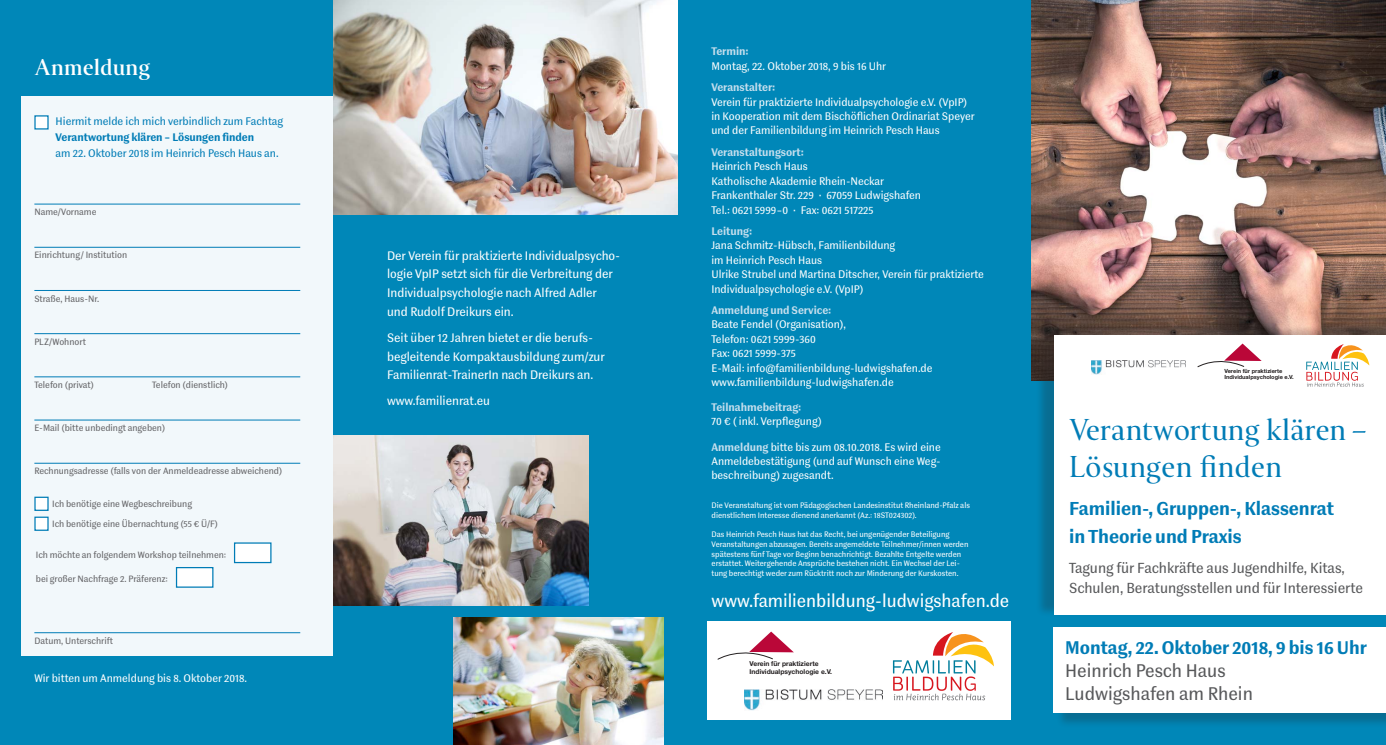
<style>
.page{position:relative;width:1386px;height:745px;background:#fff}
.page>*{position:absolute;margin:0;border:0;box-sizing:border-box;transform-origin:0 0}
.t1{font:30px/37.1px "Perfetto";letter-spacing:-.02em;color:#007cb6}
.Karte_-_Cover_-_Unte{font:500 22.5px "Perfetto";color:#fff}
.t2{font:700 19.12px/28.1px "Contemporary Sans";color:#007cb6}
.Grundtext_weiß{font:18.75px "Contemporary Sans";color:#57585a}
.Grundtext_weiß-2{font:700 18.75px "Contemporary Sans";color:#007cb6}
.Karte_-_Grundtext_In{font:18.38px "Contemporary Sans";color:#fff}
.t3{font:14.88px/19.9px "Contemporary Sans";color:#57585a}
.Karte_-_Grundtext_In-2{font:12.62px/18.8px "Contemporary Sans";color:#fff}
.Karte_-_Grundtext_In-3{font:11.25px/14.4px "Contemporary Sans";color:#fff}
.Karte_-_Grundtext_In-4{font:11.25px/16.2px "Contemporary Sans";color:#007cb6}
.Karte_-_Grundtext_In-5{font:700 11.25px "Contemporary Sans";color:#c4deed}
.Grundtext_klein_stri{font:9.38px "Contemporary Sans";color:#636366}
.t4{font:8.12px/9.8px "Contemporary Sans";color:#fff}
.t5{font:700 6.75px/8.1px "Helvetica Neue";color:#231f20}
.t6{font:700 5.62px/6.8px "Helvetica Neue";color:#231f20}
.s1{font-weight:700}
.s2{font-weight:700;color:#c4deed}
</style>
<div class="page">
<div style="left:677px;top:0;width:354px;height:744px;background:#0087b8"></div>
<div style="left:0;top:0;width:696px;height:744px;background:#0087b8"></div>
<div style="left:21px;top:96px;width:312px;height:560px;background:#f2f8fb"></div>
<hr style="left:34px;top:631px;width:266px;height:1px;background:#007cb6">
<svg style="left:34px;top:115px;width:15px;height:14px"></svg>
<svg style="left:34px;top:496px;width:15px;height:14px"></svg>
<div style="left:234px;top:542px;width:37px;height:20px;background:#fff"></div>
<div style="left:176px;top:566px;width:37px;height:21px;background:#fff;border:1px solid #007cb6"></div>
<svg style="left:34px;top:516px;width:15px;height:14px"></svg>
<div style="left:1031px;top:115px;width:354px;height:629px;background:#0087b8"></div>
<img style="left:1031px;top:0;width:354px;height:380px">
<hr style="left:34px;top:203px;width:266px;height:1px;background:#007cb6">
<hr style="left:34px;top:247px;width:266px;height:1px;background:#007cb6">
<hr style="left:34px;top:290px;width:266px;height:1px;background:#007cb6">
<hr style="left:34px;top:333px;width:266px;height:1px;background:#007cb6">
<hr style="left:34px;top:376px;width:266px;height:1px;background:#007cb6">
<hr style="left:34px;top:419px;width:266px;height:1px;background:#007cb6">
<hr style="left:34px;top:462px;width:266px;height:1px;background:#007cb6">
<div style="left:1035px;top:323px;width:350px;height:293px;background:#231f20;opacity:.25"></div>
<div style="left:1054px;top:335px;width:331px;height:279px;background:#fff"></div>
<div style="left:1055px;top:628px;width:330px;height:99px;background:#231f20;opacity:.25"></div>
<div style="left:1053px;top:627px;width:332px;height:85px;background:#fff"></div>
<div style="left:707px;top:620px;width:303px;height:99px;background:#fff"></div>
<svg style="left:893px;top:632px;width:101px;height:67px"></svg>
<img style="left:744px;top:689px;width:139px;height:20px">
<svg style="left:717px;top:631px;width:77px;height:28px"></svg>
<svg style="left:1306px;top:344px;width:63px;height:42px"></svg>
<img style="left:1091px;top:360px;width:95px;height:14px">
<svg style="left:1197px;top:343px;width:64px;height:24px"></svg>
<img style="left:333px;top:5px;width:344px;height:209px">
<img style="left:454px;top:617px;width:209px;height:127px">
<img style="left:333px;top:435px;width:255px;height:170px">
<img style="left:333px;top:0;width:344px;height:5px">
<p class="Karte_-_Cover_-_Unte" style="left:34px;top:54px;width:117px">Anmeldung</p>
<p class="Karte_-_Grundtext_In-4" style="left:56px;top:113px;width:229px">Hiermit melde ich mich verbindlich zum Fachtag<br><span class="s1">Verantwortung klären – Lösungen finden<br></span>am 22. Oktober 2018 im Heinrich Pesch Haus an.</p>
<p class="Grundtext_klein_stri" style="left:34px;top:207px;width:64px">Name/Vorname</p>
<p class="Grundtext_klein_stri" style="left:34px;top:250px;width:94px">Einrichtung/ Institution</p>
<p class="Grundtext_klein_stri" style="left:34px;top:293px;width:67px">Straße, Haus-Nr.</p>
<p class="Grundtext_klein_stri" style="left:34px;top:336px;width:53px">PLZ/Wohnort</p>
<p class="Grundtext_klein_stri" style="left:34px;top:379px;width:61px">Telefon (privat)</p>
<p class="Grundtext_klein_stri" style="left:152px;top:379px;width:77px">Telefon (dienstlich)</p>
<p class="Grundtext_klein_stri" style="left:34px;top:423px;width:132px">E-Mail (bitte unbedingt angeben)</p>
<p class="Grundtext_klein_stri" style="left:34px;top:466px;width:249px">Rechnungsadresse (falls von der Anmeldeadresse abweichend)</p>
<p class="Grundtext_klein_stri" style="left:52px;top:498px;width:141px">Ich benötige eine Wegbeschreibung</p>
<p class="Grundtext_klein_stri" style="left:52px;top:518px;width:168px">Ich benötige eine Übernachtung (55 € Ü/F)</p>
<p class="Grundtext_klein_stri" style="left:36px;top:549px;width:192px">Ich möchte an folgendem Workshop teilnehmen:</p>
<p class="Grundtext_klein_stri" style="left:36px;top:573px;width:133px">bei großer Nachfrage 2. Präferenz:</p>
<p class="Grundtext_klein_stri" style="left:34px;top:635px;width:80px">Datum, Unterschrift</p>
<p class="Karte_-_Grundtext_In-3" style="left:34px;top:670px;width:214px">Wir bitten um Anmeldung bis 8. Oktober 2018.</p>
<p class="Karte_-_Grundtext_In-2" style="left:387px;top:246px;width:235px">Der Verein für praktizierte Individualpsycho&shy;logie VpIP setzt sich für die Verbreitung der Individualpsychologie nach Alfred Adler und Rudolf Dreikurs ein.</p>
<p class="Karte_-_Grundtext_In-2" style="left:387px;top:328px;width:219px">Seit über 12 Jahren bietet er die berufs&shy;begleitende Kompaktausbildung zum/zur<br>Familienrat-TrainerIn nach Dreikurs an.</p>
<p class="Karte_-_Grundtext_In-2" style="left:387px;top:392px;width:104px">www.familienrat.eu</p>
<p class="Karte_-_Grundtext_In-5" style="left:711px;top:45px;width:39px">Termin:</p>
<p class="Karte_-_Grundtext_In-3" style="left:711px;top:59px;width:176px">Montag, 22. Oktober 2018, 9 bis 16 Uhr</p>
<p class="Karte_-_Grundtext_In-5" style="left:711px;top:81px;width:65px">Veranstalter:</p>
<p class="Karte_-_Grundtext_In-3" style="left:711px;top:95px;width:265px">Verein für praktizierte Individualpsychologie e.V. (VpIP) in Kooperation mit dem Bischöflichen Ordinariat Speyer und der Familienbildung im Heinrich Pesch Haus</p>
<p class="Karte_-_Grundtext_In-5" style="left:711px;top:146px;width:94px">Veranstaltungsort:</p>
<p class="Karte_-_Grundtext_In-3" style="left:711px;top:160px;width:98px">Heinrich Pesch Haus</p>
<p class="Karte_-_Grundtext_In-3" style="left:711px;top:174px;width:174px">Katholische Akademie Rhein-Neckar</p>
<p class="Karte_-_Grundtext_In-3" style="left:711px;top:188px;width:211px">Frankenthaler Str. 229 · 67059 Ludwigshafen</p>
<p class="Karte_-_Grundtext_In-3" style="left:711px;top:203px;width:163px">Tel.: 0621 5999–0 · Fax: 0621 517225</p>
<p class="Karte_-_Grundtext_In-5" style="left:711px;top:225px;width:42px">Leitung:</p>
<p class="Karte_-_Grundtext_In-3" style="left:711px;top:238px;width:185px">Jana Schmitz-Hübsch, Familienbildung im Heinrich Pesch Haus</p>
<p class="Karte_-_Grundtext_In-3" style="left:711px;top:267px;width:274px">Ulrike Strubel und Martina Ditscher, Verein für praktizierte<br>Individualpsychologie e.V. (VpIP)</p>
<p class="Karte_-_Grundtext_In-5" style="left:711px;top:304px;width:121px">Anmeldung und Service:</p>
<p class="Karte_-_Grundtext_In-3" style="left:711px;top:317px;width:136px">Beate Fendel (Organisation),</p>
<p class="Karte_-_Grundtext_In-3" style="left:711px;top:332px;width:106px">Telefon: 0621 5999-360</p>
<p class="Karte_-_Grundtext_In-3" style="left:711px;top:346px;width:86px">Fax: 0621 5999-375</p>
<p class="Karte_-_Grundtext_In-3" style="left:711px;top:361px;width:222px">E-Mail: info@familienbildung-ludwigshafen.de</p>
<p class="Karte_-_Grundtext_In-3" style="left:711px;top:375px;width:184px">www.familienbildung-ludwigshafen.de</p>
<p class="Karte_-_Grundtext_In-5" style="left:711px;top:401px;width:91px">Teilnahmebeitrag:</p>
<p class="Karte_-_Grundtext_In-3" style="left:711px;top:414px;width:112px">70 € ( inkl. Verpflegung)</p>
<p class="Karte_-_Grundtext_In-3" style="left:711px;top:439px;width:231px"><span class="s2">Anmeldung</span> bitte bis zum 08.10.2018. Es wird eine<br>Anmeldebestätigung (und auf Wunsch eine Weg&shy;beschreibung) zugesandt.</p>
<p class="t4" style="left:711px;top:500px;width:260px">Die Veranstaltung ist vom Pädagogischen Landesinstitut Rheinland-Pfalz als dienstlichem Interesse dienend anerkannt (Az.: 18ST024302).</p>
<p class="t4" style="left:711px;top:529px;width:258px">Das Heinrich Pesch Haus hat das Recht, bei ungenügender Beteiligung Veranstaltungen abzusagen. Bereits angemeldete Teilnehmer/innen werden spätestens fünf Tage vor Beginn benachrichtigt. Bezahlte Entgelte werden erstattet. Weitergehende Ansprüche bestehen nicht. Ein Wechsel der Lei&shy;tung berechtigt weder zum Rücktritt noch zur Minderung der Kurskosten.</p>
<p class="Karte_-_Grundtext_In" style="left:711px;top:590px;width:299px">www.familienbildung-ludwigshafen.de</p>
<p class="t5" style="left:749px;top:659px;width:84px">Verein für praktizierte<br>Individualpsychologie e.V.</p>
<p class="t6" style="left:1224px;top:367px;width:71px">Verein für praktizierte<br>Individualpsychologie e.V.</p>
<p class="t1" style="left:1069px;top:411px;width:300px">Verantwortung klären –<br>Lösungen finden</p>
<p class="t2" style="left:1069px;top:495px;width:266px">Familien-, Gruppen-, Klassenrat in Theorie und Praxis</p>
<p class="t3" style="left:1069px;top:558px;width:295px">Tagung für Fachkräfte aus Jugendhilfe, Kitas,<br>Schulen, Beratungsstellen und für Interessierte</p>
<p class="Grundtext_weiß-2" style="left:1065px;top:636px;width:303px">Montag, 22. Oktober 2018, 9 bis 16 Uhr</p>
<p class="Grundtext_weiß" style="left:1065px;top:660px;width:162px">Heinrich Pesch Haus</p>
<p class="Grundtext_weiß" style="left:1065px;top:683px;width:189px">Ludwigshafen am Rhein</p>
</div>
